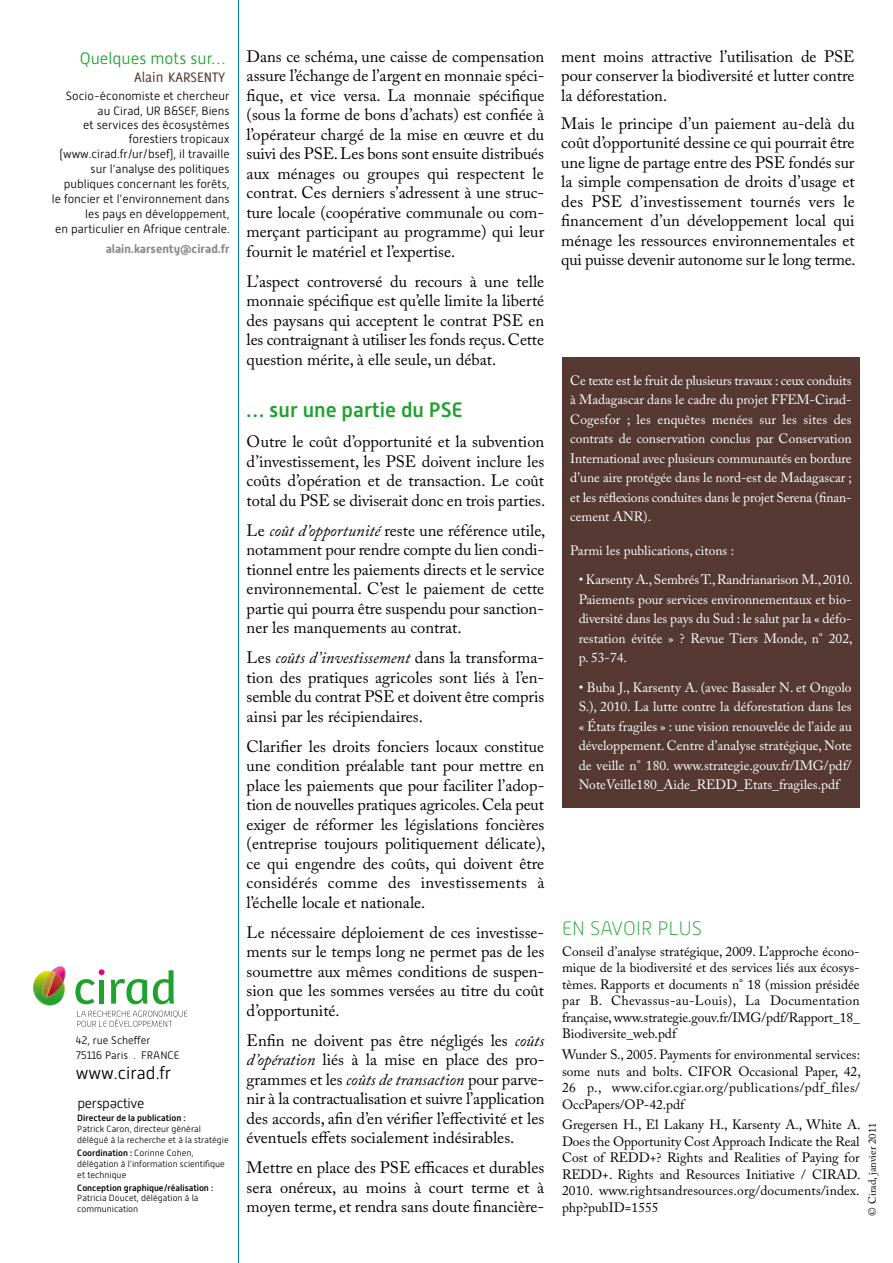
<style>
.page{position:relative;width:893px;height:1263px;background:#fff}
.page>*{position:absolute;margin:0;border:0;box-sizing:border-box;transform-origin:0 0}
.t1{font:500 21px "Alwyn New";color:#1fa12e}
.t2{font:100 19.5px "Alwyn New";color:#1fa12e}
.t3{font:300 17.7px "Alwyn New";color:#000}
.t4{font:16.5px/19.5px "Adobe Caslon Pro";color:#000;text-align:justify}
.t5{font:300 16.5px "Alwyn New";color:#1fa12e}
.t6{font:15px "Delicious";color:#553932}
.t7{font:300 13.95px "Alwyn New";letter-spacing:-.025em;color:#000}
.t8{font:13.5px/19.5px "Adobe Caslon Pro";color:#fff;text-align:justify}
.t9{font:13.5px/16.5px "Adobe Caslon Pro";letter-spacing:.005em;color:#000;text-align:justify}
.t10{font:300 12px/14.9px "Alwyn New";color:#000;text-align:right}
.t11{font:700 12px "Alwyn New";color:#87888a}
.t12{font:300 10.95px/15px "Alwyn New";color:#000}
.t13{font:10.5px "Adobe Caslon Pro";letter-spacing:.005em;color:#000}
.t14{font:300 9px/10.8px "Alwyn New";color:#000}
.t15{font:500 9px "Alwyn New";color:#000}
.s1{color:#fff}
.s2{font-weight:500}
.s3{font-style:italic}
</style>
<div class="page">
<svg style="left:33px;top:966px;width:33px;height:40px"></svg>
<svg style="left:75px;top:969px;width:30px;height:35px"></svg>
<svg style="left:111px;top:970px;width:63px;height:34px"></svg>
<svg style="left:77px;top:1011px;width:110px;height:16px"></svg>
<div style="left:562px;top:357px;width:297px;height:450px;background:#553932"></div>
<hr style="left:238px;top:0;width:1px;height:1263px;background:#0077b1">
<p class="t5" style="left:80px;top:49px;width:147px">Quelques mots sur…</p>
<p class="t6" style="left:134px;top:68px;width:93px">Alain KARSENTY</p>
<p class="t10" style="left:52px;top:89px;width:179px">Socio-économiste et chercheur au Cirad, UR B&amp;SEF, Biens<br>et services des écosystèmes forestiers tropicaux (www.cirad.fr/ur/bsef), il travaille sur l’analyse des politiques publiques concernant les forêts, le foncier et l’environnement dans les pays en développement,<br>en particulier en Afrique centrale.</p>
<p class="t11" style="left:106px;top:242px;width:125px">alain.karsenty@cirad.fr</p>
<p class="t12" style="left:76px;top:1032px;width:105px">42, rue Scheffer<br>75116 Paris . FRANCE</p>
<p class="t3" style="left:76px;top:1063px;width:97px">www.cirad.fr</p>
<p class="t7" style="left:78px;top:1095px;width:68px">persp<span class="s1">e</span>ctive</p>
<p class="t7" style="left:117px;top:1113px;width:9px;rotate:-180deg">e</p>
<p class="t15" style="left:77px;top:1113px;width:110px">Directeur de la publication :</p>
<p class="t14" style="left:77px;top:1124px;width:153px">Patrick Caron, directeur général délégué à la recherche et à la stratégie</p>
<p class="t14" style="left:77px;top:1147px;width:149px"><span class="s2">Coordination :</span> Corinne Cohen, délégation à l’information scientifique et technique</p>
<p class="t15" style="left:77px;top:1182px;width:137px">Conception graphique/réalisation :</p>
<p class="t14" style="left:77px;top:1193px;width:123px">Patricia Doucet, délégation à la communication</p>
<p class="t4" style="left:247px;top:46px;width:299px">Dans ce schéma, une caisse de compensation assure l’échange de l’argent en monnaie spéci&shy;fique, et vice versa. La monnaie spécifique (sous la forme de bons d’achats) est confiée à l’opérateur chargé de la mise en œuvre et du suivi des PSE. Les bons sont ensuite distribués aux ménages ou groupes qui respectent le contrat. Ces derniers s’adressent à une struc&shy;ture locale (coopérative communale ou com&shy;merçant participant au programme) qui leur fournit le matériel et l’expertise.</p>
<p class="t4" style="left:247px;top:271px;width:299px">L’aspect controversé du recours à une telle monnaie spécifique est qu’elle limite la liberté des paysans qui acceptent le contrat PSE en les contraignant à utiliser les fonds reçus. Cette question mérite, à elle seule, un débat.</p>
<p class="t1" style="left:247px;top:398px;width:218px">… sur une partie du PSE</p>
<p class="t4" style="left:247px;top:432px;width:300px">Outre le coût d’opportunité et la subvention d’investissement, les PSE doivent inclure les coûts d’opération et de transaction. Le coût total du PSE se diviserait donc en trois parties.</p>
<p class="t4" style="left:247px;top:520px;width:300px">Le <span class="s3">coût d’opportunité</span> reste une référence utile, notamment pour rendre compte du lien condi&shy;tionnel entre les paiements directs et le service environnemental. C’est le paiement de cette partie qui pourra être suspendu pour sanction&shy;ner les manquements au contrat.</p>
<p class="t4" style="left:247px;top:648px;width:299px">Les <span class="s3">coûts d’investissement</span> dans la transforma&shy;tion des pratiques agricoles sont liés à l’en&shy;semble du contrat PSE et doivent être compris ainsi par les récipiendaires.</p>
<p class="t4" style="left:247px;top:736px;width:300px">Clarifier les droits fonciers locaux constitue une condition préalable tant pour mettre en place les paiements que pour faciliter l’adop&shy;tion de nouvelles pratiques agricoles. Cela peut exiger de réformer les législations foncières (entreprise toujours politiquement délicate), ce qui engendre des coûts, qui doivent être considérés comme des investissements à l’échelle locale et nationale.</p>
<p class="t4" style="left:247px;top:922px;width:299px">Le nécessaire déploiement de ces investisse&shy;ments sur le temps long ne permet pas de les soumettre aux mêmes conditions de suspen&shy;sion que les sommes versées au titre du coût d’opportunité.</p>
<p class="t4" style="left:247px;top:1030px;width:299px">Enfin ne doivent pas être négligés les <span class="s3">coûts d’opération</span> liés à la mise en place des pro&shy;grammes et les <span class="s3">coûts de transaction</span> pour parve&shy;nir à la contractualisation et suivre l’application des accords, afin d’en vérifier l’effectivité et les éventuels effets socialement indésirables.</p>
<p class="t4" style="left:247px;top:1157px;width:299px">Mettre en place des PSE efficaces et durables sera onéreux, au moins à court terme et à moyen terme, et rendra sans doute financière-</p>
<p class="t4" style="left:561px;top:46px;width:295px">ment moins attractive l’utilisation de PSE pour conserver la biodiversité et lutter contre la déforestation.</p>
<p class="t4" style="left:561px;top:113px;width:296px">Mais le principe d’un paiement au-delà du coût d’opportunité dessine ce qui pourrait être une ligne de partage entre des PSE fondés sur la simple compensation de droits d’usage et des PSE d’investissement tournés vers le financement d’un développement local qui ménage les ressources environnementales et qui puisse devenir autonome sur le long terme.</p>
<p class="t8" style="left:570px;top:371px;width:283px">Ce texte est le fruit de plusieurs travaux : ceux conduits à Madagascar dans le cadre du projet FFEM-Cirad-Cogesfor ; les enquêtes menées sur les sites des contrats de conservation conclus par Conservation International avec plusieurs communautés en bordure d’une aire protégée dans le nord-est de Madagascar ; et les réflexions conduites dans le projet Serena (finan&shy;cement ANR).</p>
<p class="t8" style="left:570px;top:541px;width:166px">Parmi les publications, citons :</p>
<p class="t8" style="left:579px;top:570px;width:276px">• Karsenty A., Sembrés T., Randrianarison M., 2010.<br>Paiements pour services environnementaux et bio&shy;diversité dans les pays du Sud : le salut par la « défo&shy;restation évitée » ? Revue Tiers Monde, n° 202, p. 53-74.</p>
<p class="t8" style="left:579px;top:677px;width:275px">• Buba J., Karsenty A. (avec Bassaler N. et Ongolo S.), 2010. La lutte contre la déforestation dans les « États fragiles » : une vision renouvelée de l’aide au développement. Centre d’analyse stratégique, Note de veille n° 180. www.strategie.gouv.fr/IMG/pdf/ NoteVeille180_Aide_REDD_Etats_fragiles.pdf</p>
<p class="t2" style="left:562px;top:918px;width:142px">EN SAVOIR PLUS</p>
<p class="t9" style="left:562px;top:943px;width:299px">Conseil d’analyse stratégique, 2009. L’approche écono&shy;mique de la biodiversité et des services liés aux écosys&shy;tèmes. Rapports et documents n° 18 (mission présidée par B. Chevassus-au-Louis), La Documentation française, www.strategie.gouv.fr/IMG/pdf/Rapport_18_ Biodiversite_web.pdf</p>
<p class="t9" style="left:562px;top:1046px;width:300px">Wunder S., 2005. Payments for environmental services: some nuts and bolts. CIFOR Occasional Paper, 42, 26 p., www.cifor.cgiar.org/publications/pdf_files/ OccPapers/OP-42.pdf</p>
<p class="t9" style="left:562px;top:1116px;width:300px">Gregersen H., El Lakany H., Karsenty A., White A.<br>Does the Opportunity Cost Approach Indicate the Real Cost of REDD+? Rights and Realities of Paying for REDD+. Rights and Resources Initiative / CIRAD.<br>2010. www.rightsandresources.org/documents/index. php?pubID=1555</p>
<p class="t13" style="left:866px;top:1215px;width:94px;rotate:-90deg">© Cirad, janvier 2011</p>
</div>
